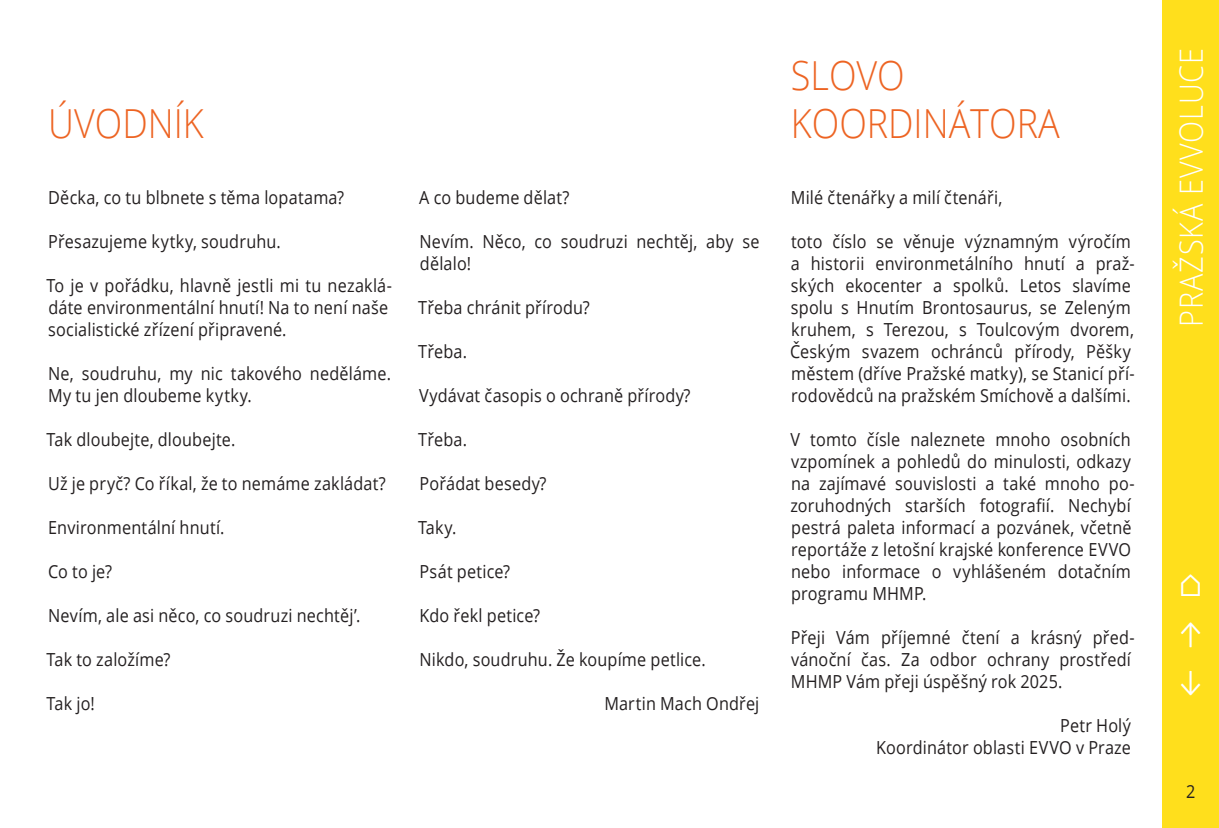
<style>
.page{position:relative;width:1219px;height:828px;background:#fff}
.page>*{position:absolute;margin:0;border:0;box-sizing:border-box;transform-origin:0 0}
.t1{font:300 40px/48px "Open Sans";color:#ed6423;scale:.9 1}
.t2{font:300 32px "Open Sans";letter-spacing:.03em;color:#fff;scale:.9 1}
.t3{font:30px/48px "Calibri";color:#fff;text-align:justify;scale:.9 1}
.t4{font:18px/22px "Open Sans";letter-spacing:.01em;color:#231f20;scale:.9 1}
</style>
<div class="page">
<div style="left:1162px;top:0;width:57px;height:828px;background:#ffdf1c"></div>
<h1 class="t1" style="left:48px;top:99px;width:174px">ÚVODNÍK</h1>
<p class="t4" style="left:48px;top:186px;width:330px">Děcka, co tu blbnete s těma lopatama?</p>
<p class="t4" style="left:48px;top:230px;width:260px">Přesazujeme kytky, soudruhu.</p>
<p class="t4" style="left:47px;top:274px;width:385px">To je v pořádku, hlavně jestli mi tu nezaklá&shy;dáte environmentální hnutí! Na to není naše socialistické zřízení připravené.</p>
<p class="t4" style="left:48px;top:362px;width:382px">Ne, soudruhu, my nic takového neděláme.<br>My tu jen dloubeme kytky.</p>
<p class="t4" style="left:47px;top:428px;width:211px">Tak dloubejte, dloubejte.</p>
<p class="t4" style="left:48px;top:472px;width:376px">Už je pryč? Co říkal, že to nemáme zakládat?</p>
<p class="t4" style="left:48px;top:516px;width:197px">Environmentální hnutí.</p>
<p class="t4" style="left:48px;top:560px;width:73px">Co to je?</p>
<p class="t4" style="left:48px;top:604px;width:349px">Nevím, ale asi něco, co soudruzi nechtěj’.</p>
<p class="t4" style="left:47px;top:648px;width:139px">Tak to založíme?</p>
<p class="t4" style="left:47px;top:692px;width:55px">Tak jo!</p>
<p class="t4" style="left:419px;top:186px;width:168px">A co budeme dělat?</p>
<p class="t4" style="left:420px;top:230px;width:379px">Nevím. Něco, co soudruzi nechtěj, aby se dělalo!</p>
<p class="t4" style="left:418px;top:296px;width:192px">Třeba chránit přírodu?</p>
<p class="t4" style="left:418px;top:340px;width:56px">Třeba.</p>
<p class="t4" style="left:419px;top:384px;width:303px">Vydávat časopis o ochraně přírody?</p>
<p class="t4" style="left:418px;top:428px;width:56px">Třeba.</p>
<p class="t4" style="left:420px;top:472px;width:142px">Pořádat besedy?</p>
<p class="t4" style="left:418px;top:516px;width:44px">Taky.</p>
<p class="t4" style="left:420px;top:560px;width:102px">Psát petice?</p>
<p class="t4" style="left:420px;top:604px;width:135px">Kdo řekl petice?</p>
<p class="t4" style="left:420px;top:648px;width:319px">Nikdo, soudruhu. Že koupíme petlice.</p>
<p class="t4" style="left:604px;top:692px;width:174px">Martin Mach Ondřej</p>
<h1 class="t1" style="left:791px;top:51px;width:300px">SLOVO<br>KOORDINÁTORA</h1>
<p class="t4" style="left:791px;top:186px;width:236px">Milé čtenářky a milí čtenáři,</p>
<p class="t4" style="left:790px;top:230px;width:384px">toto číslo se věnuje významným výročím a historii environmetálního hnutí a praž&shy;ských ekocenter a spolků. Letos slavíme spolu s Hnutím Brontosaurus, se Zeleným kruhem, s Terezou, s Toulcovým dvorem, Českým svazem ochránců přírody, Pěšky městem (dříve Pražské matky), se Stanicí pří&shy;rodovědců na pražském Smíchově a dalšími.</p>
<p class="t4" style="left:790px;top:428px;width:384px">V tomto čísle naleznete mnoho osobních vzpomínek a pohledů do minulosti, odkazy na zajímavé souvislosti a také mnoho po&shy;zoruhodných starších fotografií. Nechybí pestrá paleta informací a pozvánek, včetně reportáže z letošní krajské konference EVVO nebo informace o vyhlášeném dotačním programu MHMP.</p>
<p class="t4" style="left:791px;top:626px;width:383px">Přeji Vám příjemné čtení a krásný před&shy;vánoční čas. Za odbor ochrany prostředí<br>MHMP Vám přeji úspěšný rok 2025.</p>
<p class="t4" style="left:876px;top:714px;width:285px;text-align:right">Petr Holý<br>Koordinátor oblasti EVVO v Praze</p>
<h2 class="t2" style="left:1169px;top:327px;width:311px;rotate:-90deg">PRAŽSKÁ EVVOLUCE</h2>
<h3 class="t3" style="left:1178px;top:561px;width:29px">⌂ ↑ ↓</h3>
<p class="t4" style="left:1186px;top:780px;width:12px">2</p>
</div>
